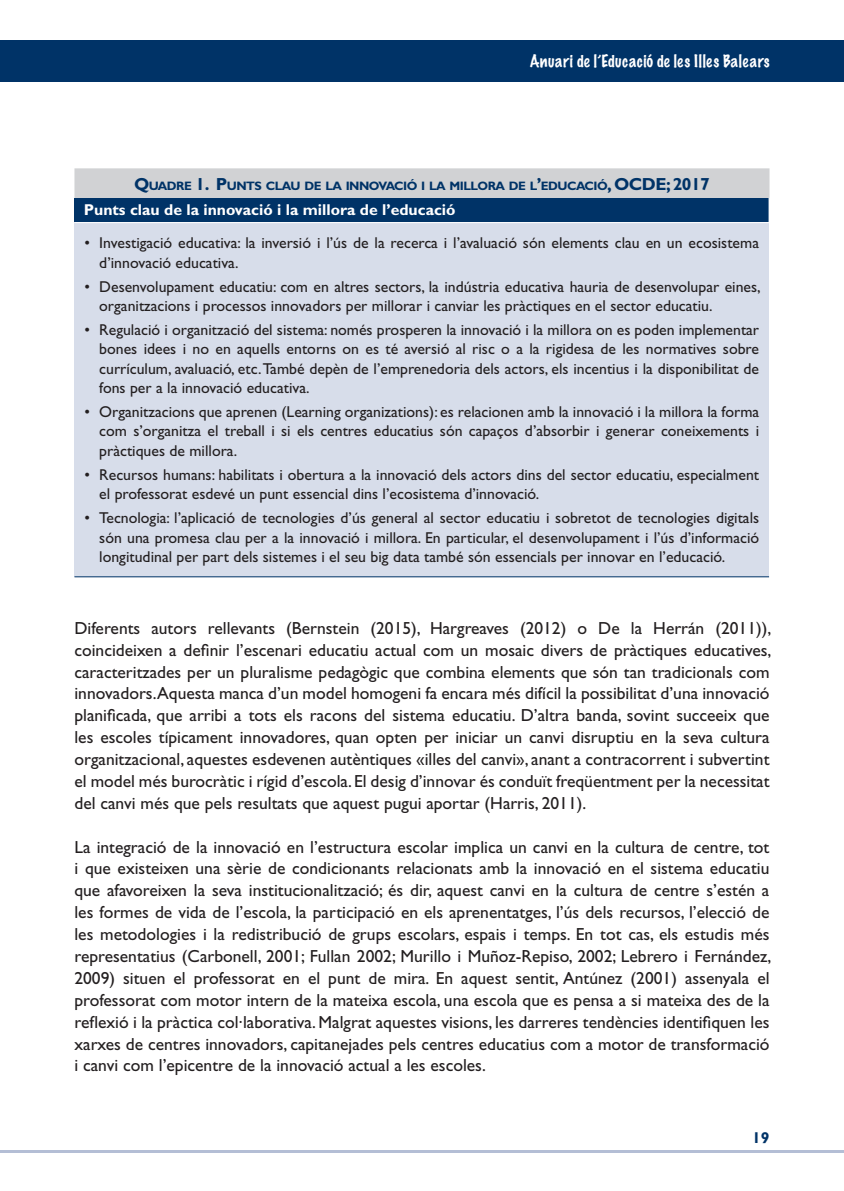
<style>
.page{position:relative;width:844px;height:1191px;background:#fff}
.page>*{position:absolute;margin:0;border:0;box-sizing:border-box;transform-origin:0 0}
.t1{font:17.5px/21.9px "Gill Sans Std";color:#231f20;text-align:justify}
.t2{font:700 17.5px "Gill Sans Std";color:#003367}
.t3{font:15.75px/19.2px "Gill Sans Std";color:#231f20}
.t4{font:700 15.75px "Gill Sans Std";color:#fff}
.t5{font:100 15.75px "Marker Felt";letter-spacing:.03em;color:#fff}
.t6{font:700 15.75px "Gill Sans Std";color:#003367}
.t7{font:700 12.25px "Gill Sans Std";letter-spacing:-.045em;color:#003367}
.s1{font-size:17.5px}
</style>
<div class="page">
<div style="left:0;top:40px;width:843px;height:42px;background:#003367"></div>
<hr style="left:0;top:1150px;width:843px;height:2px;background:#b4bed5">
<div style="left:74px;top:168px;width:695px;height:32px;background:#d1d2d4"></div>
<div style="left:74px;top:198px;width:694px;height:25px;background:#003367"></div>
<div style="left:74px;top:223px;width:694px;height:354px;background:#d7ddea"></div>
<hr style="left:74px;top:576px;width:694px;height:1px;background:#003367">
<svg style="left:768px;top:198px;width:1px;height:24px"></svg>
<hr style="left:74px;top:222px;width:695px;height:1px;background:#fff">
<p class="t5" style="left:529px;top:49px;width:241px">Anuari de l’Educació de les Illes Balears</p>
<p class="t7" style="left:134px;top:178px;width:494px"><span class="s1">Q</span>UADRE <span class="s1">1. P</span>UNTS CLAU DE LA INNOVACIÓ I LA MILLORA DE L<span class="s1">’</span>EDUCACIÓ<span class="s1">, OCDE</span></p>
<p class="t2" style="left:665px;top:174px;width:45px">; 2017</p>
<p class="t4" style="left:84px;top:201px;width:373px">Punts clau de la innovació i la millora de l’educació</p>
<p class="t3" style="left:99px;top:233px;width:661px;text-indent:-15px">• Investigació educativa: la inversió i l’ús de la recerca i l’avaluació són elements clau en un ecosistema d’innovació educativa.</p>
<p class="t3" style="left:99px;top:277px;width:662px;text-indent:-15px">• Desenvolupament educatiu: com en altres sectors, la indústria educativa hauria de desenvolupar eines, organitzacions i processos innovadors per millorar i canviar les pràctiques en el sector educatiu.</p>
<p class="t3" style="left:99px;top:320px;width:661px;text-align:justify;text-indent:-15px">• Regulació i organització del sistema: només prosperen la innovació i la millora on es poden implementar bones idees i no en aquells entorns on es té aversió al risc o a la rigidesa de les normatives sobre currículum, avaluació, etc. També depèn de l’emprenedoria dels actors, els incentius i la disponibilitat de fons per a la innovació educativa.</p>
<p class="t3" style="left:99px;top:402px;width:661px;text-align:justify;text-indent:-15px">• Organitzacions que aprenen (Learning organizations): es relacionen amb la innovació i la millora la forma com s’organitza el treball i si els centres educatius són capaços d’absorbir i generar coneixements i pràctiques de millora.</p>
<p class="t3" style="left:99px;top:465px;width:661px;text-indent:-15px">• Recursos humans: habilitats i obertura a la innovació dels actors dins del sector educatiu, especialment el professorat esdevé un punt essencial dins l’ecosistema d’innovació.</p>
<p class="t3" style="left:99px;top:508px;width:661px;text-align:justify;text-indent:-15px">• Tecnologia: l’aplicació de tecnologies d’ús general al sector educatiu i sobretot de tecnologies digitals són una promesa clau per a la innovació i millora. En particular, el desenvolupament i l’ús d’informació longitudinal per part dels sistemes i el seu big data també són essencials per innovar en l’educació.</p>
<p class="t1" style="left:74px;top:617px;width:698px">Diferents autors rellevants (Bernstein (2015), Hargreaves (2012) o De la Herrán (2011)), coincideixen a definir l’escenari educatiu actual com un mosaic divers de pràctiques educatives, caracteritzades per un pluralisme pedagògic que combina elements que són tan tradicionals com innovadors.Aquesta manca d’un model homogeni fa encara més difícil la possibilitat d’una innovació planificada, que arribi a tots els racons del sistema educatiu. D’altra banda, sovint succeeix que les escoles típicament innovadores, quan opten per iniciar un canvi disruptiu en la seva cultura organitzacional, aquestes esdevenen autèntiques «illes del canvi», anant a contracorrent i subvertint el model més burocràtic i rígid d’escola. El desig d’innovar és conduït freqüentment per la necessitat del canvi més que pels resultats que aquest pugui aportar (Harris, 2011).</p>
<p class="t1" style="left:74px;top:836px;width:698px">La integració de la innovació en l’estructura escolar implica un canvi en la cultura de centre, tot i que existeixen una sèrie de condicionants relacionats amb la innovació en el sistema educatiu que afavoreixen la seva institucionalització; és dir, aquest canvi en la cultura de centre s’estén a les formes de vida de l’escola, la participació en els aprenentatges, l’ús dels recursos, l’elecció de les metodologies i la redistribució de grups escolars, espais i temps. En tot cas, els estudis més representatius (Carbonell, 2001; Fullan 2002; Murillo i Muñoz-Repiso, 2002; Lebrero i Fernández, 2009) situen el professorat en el punt de mira. En aquest sentit, Antúnez (2001) assenyala el professorat com motor intern de la mateixa escola, una escola que es pensa a si mateixa des de la reflexió i la pràctica col·laborativa. Malgrat aquestes visions, les darreres tendències identifiquen les xarxes de centres innovadors, capitanejades pels centres educatius com a motor de transformació i canvi com l’epicentre de la innovació actual a les escoles.</p>
<p class="t6" style="left:752px;top:1128px;width:19px">19</p>
</div>
